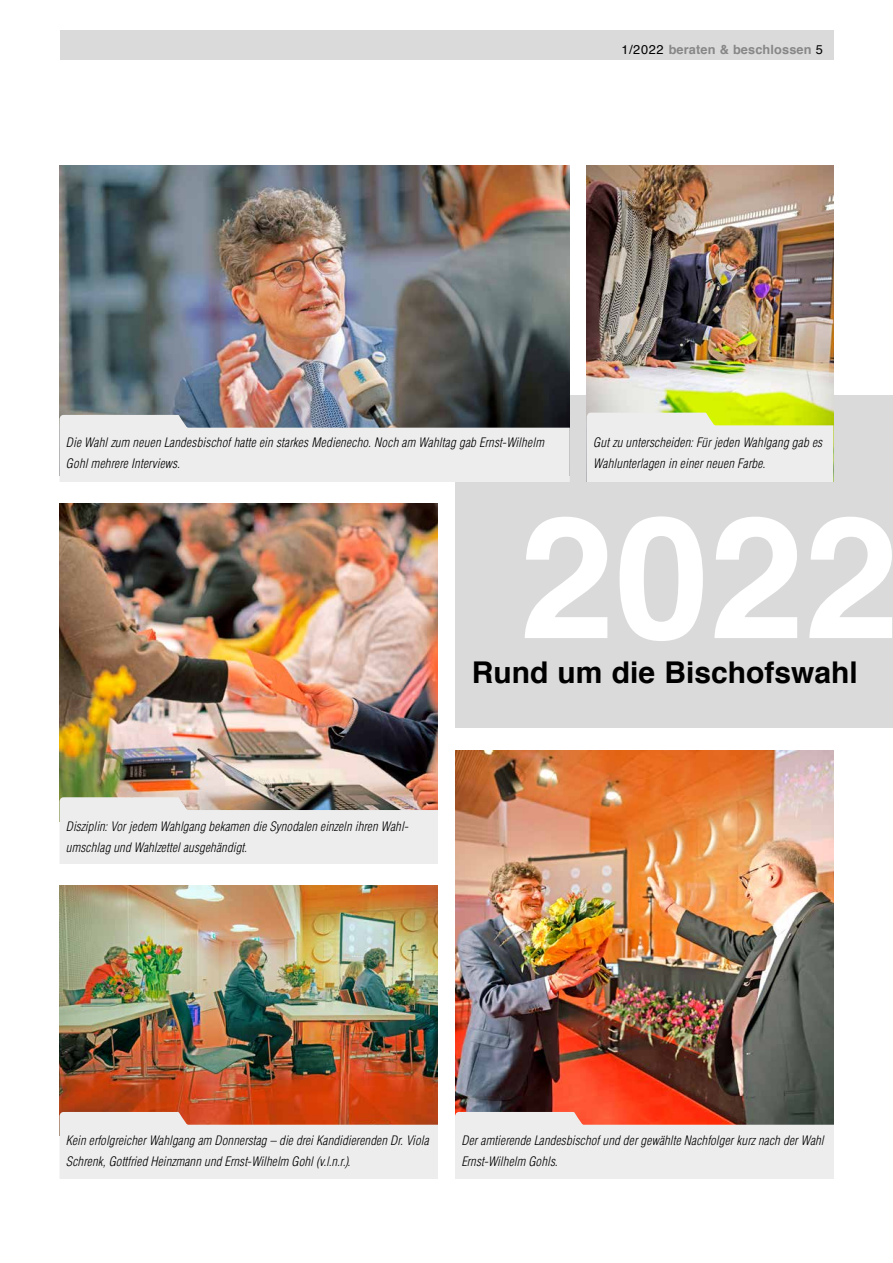
<style>
.page{position:relative;width:893px;height:1263px;background:#fff}
.page>*{position:absolute;margin:0;border:0;box-sizing:border-box;transform-origin:0 0}
.t1{font:700 30px "Helvetica";color:#000}
.t2{font:italic 300 condensed 12.75px/21px "Helvetica LT Std";letter-spacing:.015em;color:#000}
.t3{font:700 12.75px "Helvetica";letter-spacing:.01em;color:#878787}
.s1{font-weight:400;color:#000}
</style>
<div class="page">
<div style="left:60px;top:30px;width:773px;height:30px;background:#dadada"></div>
<div style="left:455px;top:395px;width:438px;height:333px;background:#dadada"></div>
<svg style="left:525px;top:516px;width:367px;height:125px"></svg>
<img style="left:587px;top:166px;width:246px;height:247px">
<svg style="left:587px;top:413px;width:246px;height:68px;background:#eaecd7"></svg>
<img style="left:60px;top:166px;width:510px;height:249px">
<svg style="left:60px;top:415px;width:510px;height:66px;background:#d7d7d8"></svg>
<img style="left:60px;top:503px;width:378px;height:294px">
<svg style="left:60px;top:797px;width:378px;height:67px;background:#e0dedc"></svg>
<img style="left:60px;top:886px;width:378px;height:226px">
<img style="left:455px;top:751px;width:378px;height:361px">
<svg style="left:60px;top:1112px;width:378px;height:66px;background:#e8d6d0"></svg>
<svg style="left:455px;top:1112px;width:378px;height:66px;background:#e5d7d3"></svg>
<p class="t3" style="left:621px;top:39px;width:203px"><span class="s1">1/2022</span> beraten &amp; beschlossen <span class="s1">5</span></p>
<p class="t2" style="left:66px;top:432px;width:479px">Die Wahl zum neuen Landesbischof hatte ein starkes Medienecho. Noch am Wahltag gab Ernst-Wilhelm<br>Gohl mehrere Interviews.</p>
<p class="t2" style="left:593px;top:432px;width:231px">Gut zu unterscheiden: Für jeden Wahlgang gab es<br>Wahlunterlagen in einer neuen Farbe.</p>
<p class="t2" style="left:66px;top:816px;width:343px">Disziplin: Vor jedem Wahlgang bekamen die Synodalen einzeln ihren Wahl&shy;umschlag und Wahlzettel ausgehändigt.</p>
<h1 class="t1" style="left:472px;top:648px;width:387px">Rund um die Bischofswahl</h1>
<p class="t2" style="left:66px;top:1129px;width:364px">Kein erfolgreicher Wahlgang am Donnerstag – die drei Kandidierenden Dr. Viola<br>Schrenk, Gottfried Heinzmann und Ernst-Wilhelm Gohl (v.l.n.r.).</p>
<p class="t2" style="left:461px;top:1129px;width:364px">Der amtierende Landesbischof und der gewählte Nachfolger kurz nach der Wahl<br>Ernst-Wilhelm Gohls.</p>
</div>
